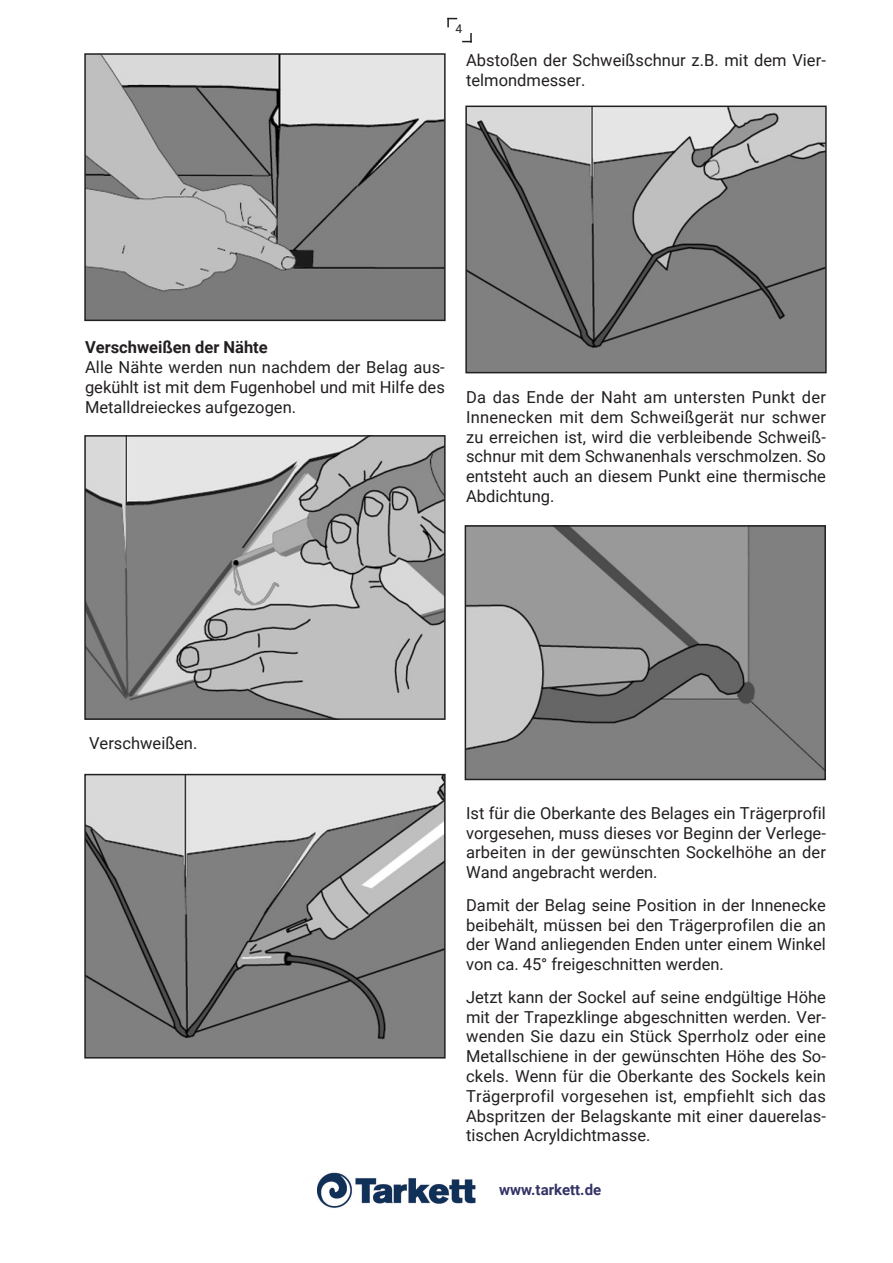
<style>
.page{position:relative;width:893px;height:1263px;background:#fff}
.page>*{position:absolute;margin:0;border:0;box-sizing:border-box;transform-origin:0 0}
.t1{font:16.5px/19.8px "Roboto";color:#231f20;text-align:justify}
.t2{font:700 16.5px "Roboto";color:#231f20}
.t3{font:700 15px "Roboto";color:#336}
.t4{font:12px "Roboto";color:#231f20}
</style>
<div class="page">
<svg style="left:447px;top:18px;width:10px;height:9px"></svg>
<svg style="left:462px;top:33px;width:10px;height:10px"></svg>
<img style="left:87px;top:56px;width:356px;height:262px">
<div style="left:84px;top:53px;width:362px;height:268px;border:2px solid #231f20"></div>
<img style="left:468px;top:109px;width:356px;height:261px">
<div style="left:465px;top:106px;width:362px;height:267px;border:2px solid #231f20"></div>
<img style="left:468px;top:528px;width:355px;height:249px">
<div style="left:465px;top:525px;width:361px;height:255px;border:2px solid #231f20"></div>
<img style="left:87px;top:438px;width:356px;height:279px">
<div style="left:84px;top:435px;width:362px;height:285px;border:2px solid #231f20"></div>
<img style="left:87px;top:777px;width:356px;height:278px">
<div style="left:84px;top:774px;width:362px;height:284px;border:2px solid #231f20"></div>
<img style="left:317px;top:1172px;width:159px;height:36px">
<p class="t4" style="left:455px;top:21px;width:8px">4</p>
<p class="t1" style="left:466px;top:50px;width:361px">Abstoßen der Schweißschnur z.B. mit dem Vier&shy;telmondmesser.</p>
<p class="t2" style="left:85px;top:336px;width:184px">Verschweißen der Nähte</p>
<p class="t1" style="left:85px;top:357px;width:361px">Alle Nähte werden nun nachdem der Belag aus&shy;gekühlt ist mit dem Fugenhobel und mit Hilfe des Metalldreieckes aufgezogen.</p>
<p class="t1" style="left:466px;top:387px;width:361px">Da das Ende der Naht am untersten Punkt der Innenecken mit dem Schweißgerät nur schwer zu erreichen ist, wird die verbleibende Schweiß&shy;schnur mit dem Schwanenhals verschmolzen. So entsteht auch an diesem Punkt eine thermische Abdichtung.</p>
<p class="t1" style="left:89px;top:733px;width:110px">Verschweißen.</p>
<p class="t1" style="left:466px;top:802px;width:361px">Ist für die Oberkante des Belages ein Trägerprofil vorgesehen, muss dieses vor Beginn der Verlege&shy;arbeiten in der gewünschten Sockelhöhe an der Wand angebracht werden.</p>
<p class="t1" style="left:466px;top:894px;width:361px">Damit der Belag seine Position in der Innenecke beibehält, müssen bei den Trägerprofilen die an der Wand anliegenden Enden unter einem Winkel von ca. 45° freigeschnitten werden.</p>
<p class="t1" style="left:466px;top:986px;width:361px">Jetzt kann der Sockel auf seine endgültige Höhe mit der Trapezklinge abgeschnitten werden. Ver&shy;wenden Sie dazu ein Stück Sperrholz oder eine Metallschiene in der gewünschten Höhe des So&shy;ckels. Wenn für die Oberkante des Sockels kein Trägerprofil vorgesehen ist, empfiehlt sich das Abspritzen der Belagskante mit einer dauerelas&shy;tischen Acryldichtmasse.</p>
<p class="t3" style="left:499px;top:1179px;width:104px">www.tarkett.de</p>
</div>
